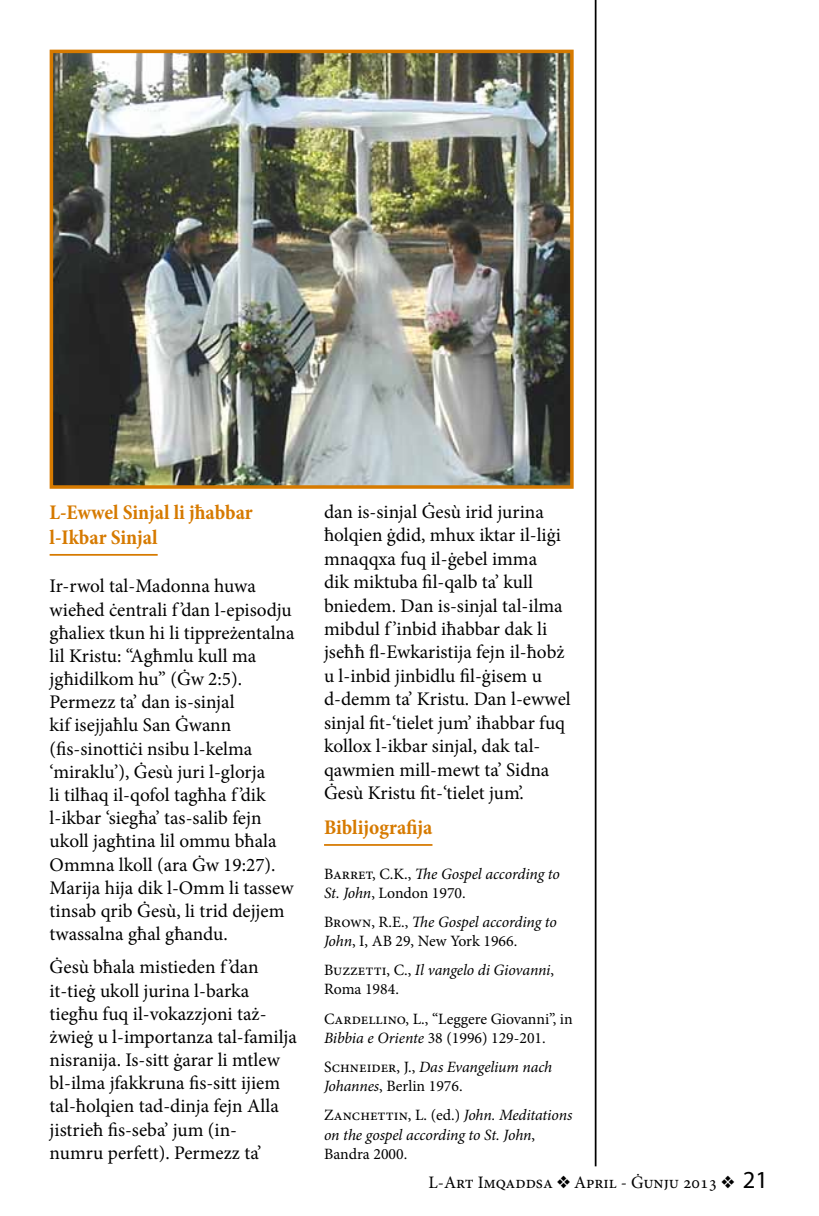
<style>
.page{position:relative;width:819px;height:1216px;background:#fff}
.page>*{position:absolute;margin:0;border:0;box-sizing:border-box;transform-origin:0 0}
.t1{font:700 condensed 21px/25.2px "Minion Pro";color:#d67a00}
.t2{font:19.25px/23.1px "Minion Pro";color:#000}
.t3{font:17.5px "Minion Pro";color:#000}
.t4{font:15.75px/19.2px "Minion Pro";color:#000}
.t5{font:italic 15.75px/19.2px "Minion Pro";letter-spacing:-.01em;color:#000}
.s1{font-style:normal}
.s2{font-style:italic}
.s3{font-family:"Myriad Pro";font-size:24.5px}
</style>
<div class="page">
<hr style="left:50px;top:554px;width:108px;height:1px;background:#d67a00">
<hr style="left:324px;top:844px;width:108px;height:1px;background:#d67a00">
<img style="left:55px;top:55px;width:513px;height:429px">
<div style="left:50px;top:50px;width:523px;height:439px;border:4px solid #d67a00"></div>
<hr style="left:594px;top:0;width:2px;height:1166px;background:#000">
<p class="t1" style="left:50px;top:499px;width:205px">L-Ewwel Sinjal li jħabbar l-Ikbar Sinjal</p>
<p class="t2" style="left:50px;top:574px;width:246px">Ir-rwol tal-Madonna huwa wieħed ċentrali f ’dan l-episodju għaliex tkun hi li tippreżentalna lil Kristu: “Agħmlu kull ma jgħidilkom hu” (Ġw 2:5).<br>Permezz ta’ dan is-sinjal<br>kif isejjaħlu San Ġwann (fis-sinottiċi nsibu l-kelma ‘miraklu’), Ġesù juri l-glorja<br>li tilħaq il-qofol tagħha f ’dik l-ikbar ‘siegħa’ tas-salib fejn ukoll jagħtina lil ommu bħala<br>Ommna lkoll (ara Ġw 19:27).<br>Marija hija dik l-Omm li tassew tinsab qrib Ġesù, li trid dejjem twassalna għal għandu.</p>
<p class="t2" style="left:50px;top:955px;width:249px">Ġesù bħala mistieden f ’dan it-tieġ ukoll jurina l-barka tiegħu fuq il-vokazzjoni taż&shy;żwieġ u l-importanza tal-familja nisranija. Is-sitt ġarar li mtlew bl-ilma jfakkruna fis-sitt ijiem tal-ħolqien tad-dinja fejn Alla jistrieħ fis-seba’ jum (in-<br>numru perfett). Permezz ta’</p>
<p class="t2" style="left:324px;top:500px;width:248px">dan is-sinjal Ġesù irid jurina ħolqien ġdid, mhux iktar il-liġi mnaqqxa fuq il-ġebel imma<br>dik miktuba fil-qalb ta’ kull bniedem. Dan is-sinjal tal-ilma mibdul f ’inbid iħabbar dak li jseħħ fl-Ewkaristija fejn il-ħobż u l-inbid jinbidlu fil-ġisem u d-demm ta’ Kristu. Dan l-ewwel sinjal fit-‘tielet jum’ iħabbar fuq kollox l-ikbar sinjal, dak tal&shy;qawmien mill-mewt ta’ Sidna<br>Ġesù Kristu fit-‘tielet jum’.</p>
<p class="t1" style="left:324px;top:815px;width:110px">Biblijografija</p>
<p class="t5" style="left:324px;top:863px;width:237px"><span class="s1">Barret, C.K.,</span> The Gospel according to<br>St. John<span class="s1">, London 1970.</span></p>
<p class="t4" style="left:324px;top:912px;width:234px">Brown, R.E., <span class="s2">The Gospel according to<br>John</span>, I, AB 29, New York 1966.</p>
<p class="t4" style="left:324px;top:960px;width:231px">Buzzetti, C., <span class="s2">Il vangelo di Giovanni</span>,<br>Roma 1984.</p>
<p class="t4" style="left:324px;top:1009px;width:250px">Cardellino, L., “Leggere Giovanni”, in<br><span class="s2">Bibbia e Oriente</span> 38 (1996) 129-201.</p>
<p class="t4" style="left:324px;top:1057px;width:230px">Schneider, J., <span class="s2">Das Evangelium nach<br>Johannes</span>, Berlin 1976.</p>
<p class="t5" style="left:324px;top:1105px;width:250px"><span class="s1">Zanchettin, L. (ed.)</span> John. Meditations on the gospel according to St. John<span class="s1">,<br>Bandra 2000.</span></p>
<p class="t3" style="left:428px;top:1170px;width:341px">L-Art Imqaddsa ❖ April - Ġunju 2013 ❖ <span class="s3">21</span></p>
</div>
